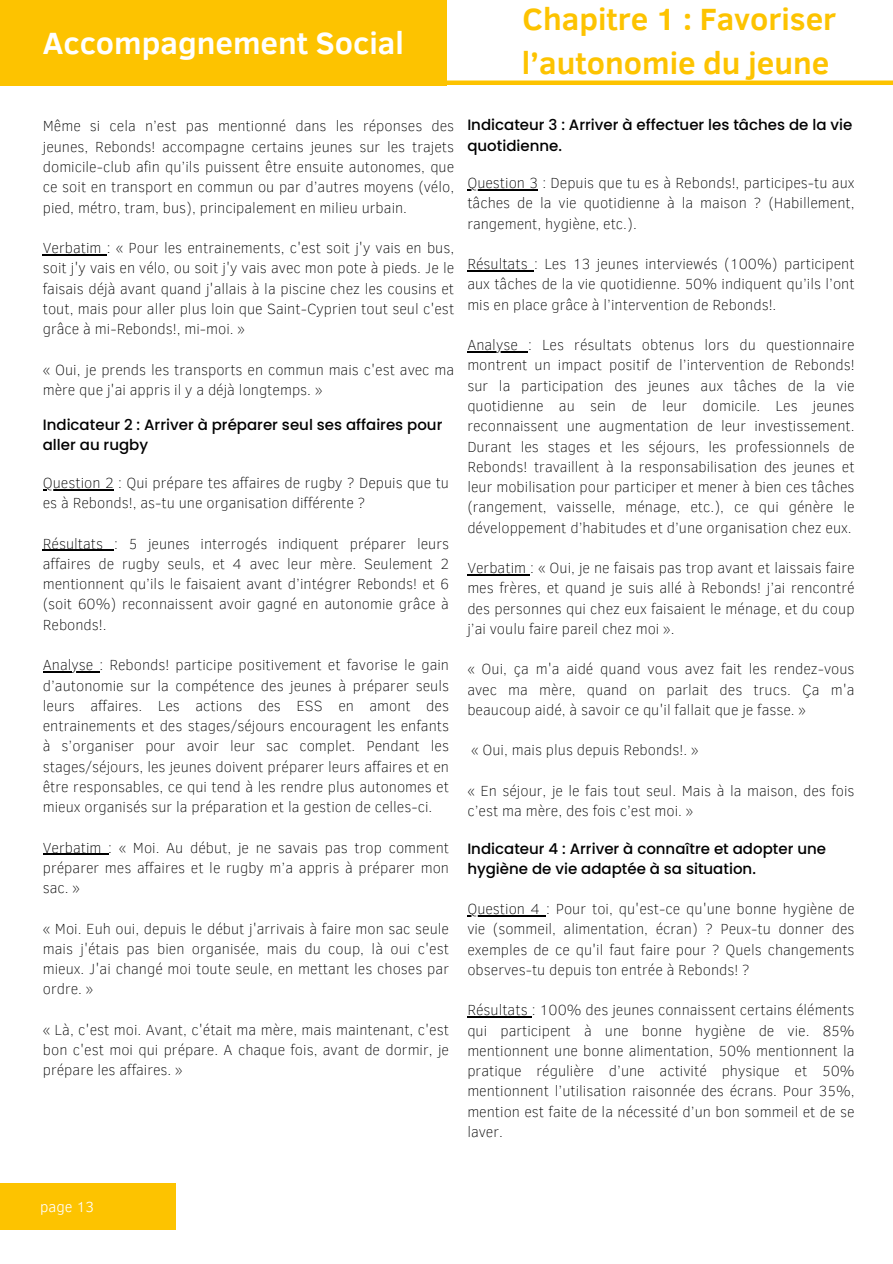
<style>
.page{position:relative;width:893px;height:1264px;background:#fff}
.page>*{position:absolute;margin:0;border:0;box-sizing:border-box;transform-origin:0 0}
.t1{font:700 31.5px/43.8px "Clear Sans";color:#fdc300}
.t2{font:700 31.5px "Clear Sans";color:#fff}
.t3{font:100 15px/20.2px "Clear Sans";color:#000;text-align:justify}
.t4{font:500 15px/20.2px "Poppins";color:#000}
.t5{font:300 15px "Clear Sans";color:#fff}
</style>
<div class="page">
<div style="left:0;top:0;width:446px;height:85px;background:#fdc300"></div>
<div style="left:435px;top:80px;width:457px;height:5px;background:#fdc300"></div>
<div style="left:0;top:1182px;width:175px;height:47px;background:#fdc300"></div>
<hr style="left:43px;top:254px;width:64px;height:1px;background:#000">
<hr style="left:43px;top:489px;width:71px;height:1px;background:#000">
<hr style="left:43px;top:550px;width:71px;height:1px;background:#000">
<hr style="left:43px;top:671px;width:56px;height:1px;background:#000">
<hr style="left:43px;top:853px;width:65px;height:1px;background:#000">
<hr style="left:467px;top:189px;width:71px;height:1px;background:#000">
<hr style="left:467px;top:270px;width:67px;height:1px;background:#000">
<hr style="left:467px;top:351px;width:61px;height:1px;background:#000">
<hr style="left:467px;top:574px;width:63px;height:1px;background:#000">
<hr style="left:467px;top:915px;width:79px;height:1px;background:#000">
<hr style="left:467px;top:1016px;width:64px;height:1px;background:#000">
<p class="t2" style="left:43px;top:20px;width:362px">Accompagnement Social</p>
<p class="t1" style="left:521px;top:-5px;width:316px">Chapitre 1 : Favoriser l’autonomie du jeune</p>
<p class="t3" style="left:43px;top:115px;width:413px">Même si cela n’est pas mentionné dans les réponses des jeunes, Rebonds! accompagne certains jeunes sur les trajets domicile-club afin qu’ils puissent être ensuite autonomes, que ce soit en transport en commun ou par d’autres moyens (vélo, pied, métro, tram, bus), principalement en milieu urbain.</p>
<p class="t3" style="left:43px;top:237px;width:413px">Verbatim : « Pour les entrainements, c'est soit j'y vais en bus, soit j'y vais en vélo, ou soit j'y vais avec mon pote à pieds. Je le faisais déjà avant quand j'allais à la piscine chez les cousins et tout, mais pour aller plus loin que Saint-Cyprien tout seul c'est grâce à mi-Rebonds!, mi-moi. »</p>
<p class="t3" style="left:43px;top:358px;width:413px">« Oui, je prends les transports en commun mais c'est avec ma mère que j'ai appris il y a déjà longtemps. »</p>
<p class="t4" style="left:43px;top:415px;width:401px">Indicateur 2 : Arriver à préparer seul ses affaires pour aller au rugby</p>
<p class="t3" style="left:43px;top:472px;width:407px">Question 2 : Qui prépare tes affaires de rugby ? Depuis que tu es à Rebonds!, as-tu une organisation différente ?</p>
<p class="t3" style="left:43px;top:532px;width:407px">Résultats : 5 jeunes interrogés indiquent préparer leurs affaires de rugby seuls, et 4 avec leur mère. Seulement 2 mentionnent qu’ils le faisaient avant d’intégrer Rebonds! et 6 (soit 60%) reconnaissent avoir gagné en autonomie grâce à Rebonds!.</p>
<p class="t3" style="left:43px;top:654px;width:407px">Analyse : Rebonds! participe positivement et favorise le gain d’autonomie sur la compétence des jeunes à préparer seuls leurs affaires. Les actions des ESS en amont des entrainements et des stages/séjours encouragent les enfants à s’organiser pour avoir leur sac complet. Pendant les stages/séjours, les jeunes doivent préparer leurs affaires et en être responsables, ce qui tend à les rendre plus autonomes et mieux organisés sur la préparation et la gestion de celles-ci.</p>
<p class="t3" style="left:43px;top:836px;width:407px">Verbatim : « Moi. Au début, je ne savais pas trop comment préparer mes affaires et le rugby m’a appris à préparer mon sac. »</p>
<p class="t3" style="left:43px;top:917px;width:407px">« Moi. Euh oui, depuis le début j'arrivais à faire mon sac seule mais j'étais pas bien organisée, mais du coup, là oui c'est mieux. J'ai changé moi toute seule, en mettant les choses par ordre. »</p>
<p class="t3" style="left:43px;top:1018px;width:407px">« Là, c'est moi. Avant, c'était ma mère, mais maintenant, c'est bon c'est moi qui prépare. A chaque fois, avant de dormir, je prépare les affaires. »</p>
<p class="t4" style="left:467px;top:115px;width:386px">Indicateur 3 : Arriver à effectuer les tâches de la vie quotidienne.</p>
<p class="t3" style="left:467px;top:172px;width:389px">Question 3 : Depuis que tu es à Rebonds!, participes-tu aux tâches de la vie quotidienne à la maison ? (Habillement, rangement, hygiène, etc.).</p>
<p class="t3" style="left:467px;top:253px;width:389px">Résultats : Les 13 jeunes interviewés (100%) participent aux tâches de la vie quotidienne. 50% indiquent qu’ils l’ont mis en place grâce à l’intervention de Rebonds!.</p>
<p class="t3" style="left:467px;top:334px;width:389px">Analyse : Les résultats obtenus lors du questionnaire montrent un impact positif de l’intervention de Rebonds! sur la participation des jeunes aux tâches de la vie quotidienne au sein de leur domicile. Les jeunes reconnaissent une augmentation de leur investissement.<br>Durant les stages et les séjours, les professionnels de Rebonds! travaillent à la responsabilisation des jeunes et leur mobilisation pour participer et mener à bien ces tâches (rangement, vaisselle, ménage, etc.), ce qui génère le développement d’habitudes et d’une organisation chez eux.</p>
<p class="t3" style="left:467px;top:557px;width:389px">Verbatim : « Oui, je ne faisais pas trop avant et laissais faire mes frères, et quand je suis allé à Rebonds! j’ai rencontré des personnes qui chez eux faisaient le ménage, et du coup j’ai voulu faire pareil chez moi ».</p>
<p class="t3" style="left:467px;top:658px;width:389px">« Oui, ça m'a aidé quand vous avez fait les rendez-vous avec ma mère, quand on parlait des trucs. Ça m'a beaucoup aidé, à savoir ce qu'il fallait que je fasse. »</p>
<p class="t3" style="left:471px;top:739px;width:229px">« Oui, mais plus depuis Rebonds!. »</p>
<p class="t3" style="left:467px;top:779px;width:389px">« En séjour, je le fais tout seul. Mais à la maison, des fois c’est ma mère, des fois c’est moi. »</p>
<p class="t4" style="left:467px;top:838px;width:360px">Indicateur 4 : Arriver à connaître et adopter une hygiène de vie adaptée à sa situation.</p>
<p class="t3" style="left:467px;top:897px;width:389px">Question 4 : Pour toi, qu'est-ce qu'une bonne hygiène de vie (sommeil, alimentation, écran) ? Peux-tu donner des exemples de ce qu'il faut faire pour ? Quels changements observes-tu depuis ton entrée à Rebonds! ?</p>
<p class="t3" style="left:467px;top:999px;width:389px">Résultats : 100% des jeunes connaissent certains éléments qui participent à une bonne hygiène de vie. 85% mentionnent une bonne alimentation, 50% mentionnent la pratique régulière d’une activité physique et 50% mentionnent l’utilisation raisonnée des écrans. Pour 35%, mention est faite de la nécessité d’un bon sommeil et de se laver.</p>
<p class="t5" style="left:40px;top:1195px;width:56px">page 13</p>
</div>
